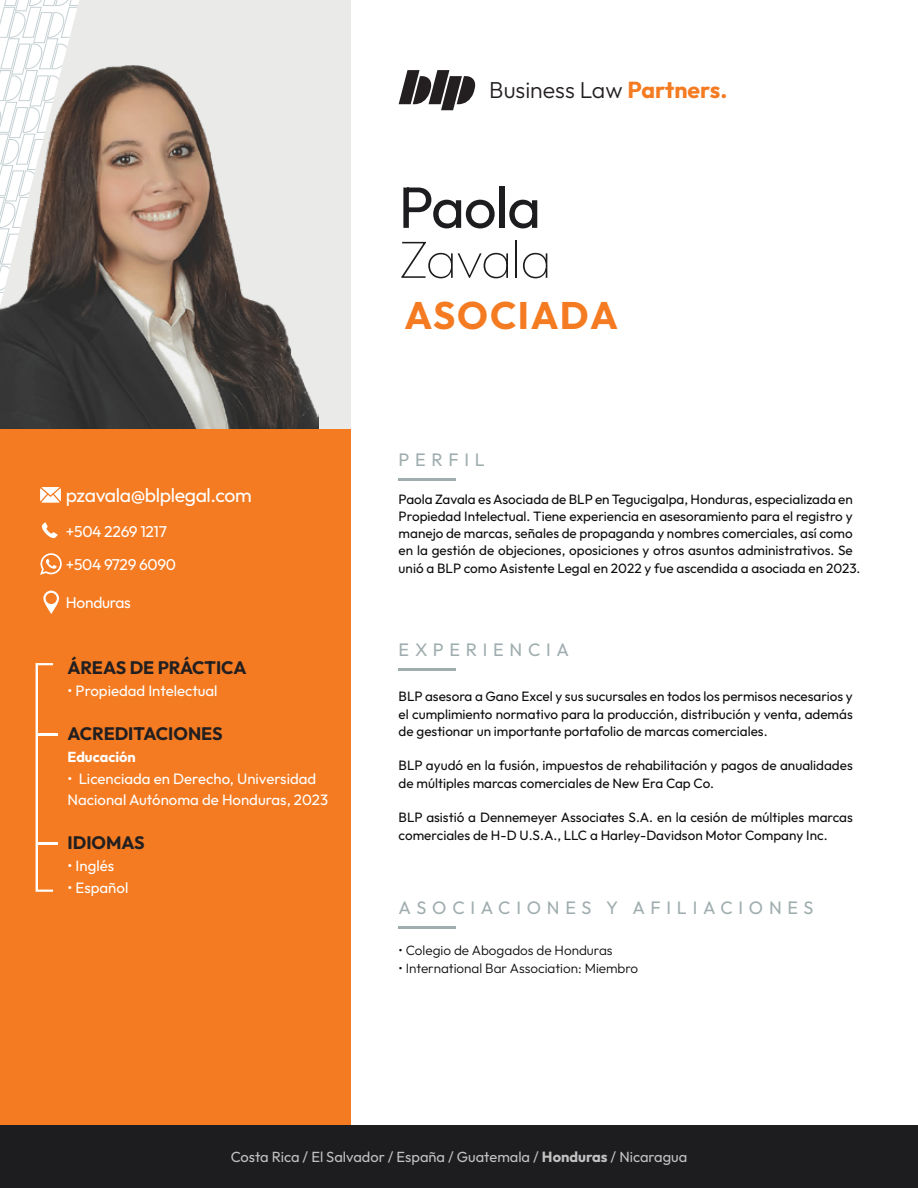
<style>
.page{position:relative;width:918px;height:1188px;background:#fff}
.page>*{position:absolute;margin:0;border:0;box-sizing:border-box;transform-origin:0 0}
.t1{font:58.05px "Outfit";letter-spacing:-.02em;color:#1d1d1f}
.t2{font:100 53.25px "Outfit";letter-spacing:-.02em;color:#1d1d1f}
.t3{font:700 38.25px "Outfit";letter-spacing:.04em;color:#f47b21}
.t4{font:300 23.1px "Outfit";color:#231f20}
.t5{font:19.5px "Outfit";letter-spacing:-.02em;color:#fff}
.t6{font:18px "Outfit";letter-spacing:.32em;color:#a0adaf}
.t7{font:700 18px "Outfit";color:#231f20}
.t8{font:15.75px "Outfit";letter-spacing:-.02em;color:#fff}
.t9{font:15px/21.9px "Outfit";color:#fff}
.t10{font:14.7px "Outfit";color:#fff}
.t11{font:700 14.4px "Outfit";color:#fff}
.t12{font:13.5px/17.2px "Outfit";color:#0d0d0d}
.t13{font:300 13.5px "Outfit";color:#0d0d0d}
.s1{font-weight:700;color:#f47b21}
.s2{font-weight:700}
</style>
<div class="page">
<div style="left:0;top:0;width:350px;height:429px;background:#eaeae9"></div>
<img style="left:0;top:65px;width:319px;height:364px">
<svg style="left:0;top:0;width:79px;height:306px"></svg>
<div style="left:0;top:429px;width:350px;height:701px;background:#f47b21"></div>
<svg style="left:36px;top:663px;width:17px;height:229px"></svg>
<hr style="left:37px;top:733px;width:20px;height:3px;background:#fff">
<hr style="left:399px;top:478px;width:57px;height:3px;background:#a0adaf">
<hr style="left:399px;top:668px;width:57px;height:2px;background:#a0adaf">
<hr style="left:399px;top:927px;width:57px;height:2px;background:#a0adaf">
<svg style="left:399px;top:70px;width:77px;height:40px"></svg>
<hr style="left:37px;top:842px;width:20px;height:3px;background:#fff">
<div style="left:0;top:1125px;width:918px;height:63px;background:#1d1d1f"></div>
<svg style="left:42px;top:522px;width:16px;height:16px"></svg>
<svg style="left:40px;top:487px;width:21px;height:16px"></svg>
<svg style="left:40px;top:553px;width:22px;height:22px"></svg>
<svg style="left:43px;top:591px;width:16px;height:23px"></svg>
<h3 class="t4" style="left:489px;top:76px;width:239px">Business Law <span class="s1">Partners.</span></h3>
<h1 class="t1" style="left:399px;top:171px;width:144px">Paola</h1>
<h2 class="t2" style="left:399px;top:228px;width:154px">Zavala</h2>
<h3 class="t3" style="left:404px;top:290px;width:215px">ASOCIADA</h3>
<h3 class="t5" style="left:66px;top:483px;width:187px">pzavala@blplegal.com</h3>
<p class="t8" style="left:66px;top:522px;width:102px">+504 2269 1217</p>
<p class="t8" style="left:66px;top:554px;width:112px">+504 9729 6090</p>
<p class="t8" style="left:66px;top:592px;width:66px">Honduras</p>
<h3 class="t7" style="left:68px;top:656px;width:180px">ÁREAS DE PRÁCTICA</h3>
<p class="t9" style="left:68px;top:680px;width:152px">• Propiedad Intelectual</p>
<h3 class="t7" style="left:68px;top:722px;width:157px">ACREDITACIONES</h3>
<p class="t11" style="left:68px;top:747px;width:70px">Educación</p>
<p class="t9" style="left:68px;top:768px;width:262px">• Licenciada en Derecho, Universidad<br>Nacional Autónoma de Honduras, 2023</p>
<h3 class="t7" style="left:68px;top:831px;width:79px">IDIOMAS</h3>
<p class="t9" style="left:68px;top:855px;width:48px">• Inglés</p>
<p class="t9" style="left:68px;top:877px;width:62px">• Español</p>
<h3 class="t6" style="left:399px;top:449px;width:88px">PERFIL</h3>
<p class="t12" style="left:399px;top:491px;width:463px">Paola Zavala es Asociada de BLP en Tegucigalpa, Honduras, especializada en Propiedad Intelectual. Tiene experiencia en asesoramiento para el registro y manejo de marcas, señales de propaganda y nombres comerciales, así como en la gestión de objeciones, oposiciones y otros asuntos administrativos. Se unió a BLP como Asistente Legal en 2022 y fue ascendida a asociada en 2023.</p>
<h3 class="t6" style="left:399px;top:638px;width:172px">EXPERIENCIA</h3>
<p class="t12" style="left:399px;top:688px;width:456px;text-align:justify">BLP asesora a Gano Excel y sus sucursales en todos los permisos necesarios y el cumplimiento normativo para la producción, distribución y venta, además de gestionar un importante portafolio de marcas comerciales.</p>
<p class="t12" style="left:399px;top:757px;width:456px">BLP ayudó en la fusión, impuestos de rehabilitación y pagos de anualidades de múltiples marcas comerciales de New Era Cap Co.</p>
<p class="t12" style="left:399px;top:809px;width:456px">BLP asistió a Dennemeyer Associates S.A. en la cesión de múltiples marcas comerciales de H-D U.S.A., LLC a Harley-Davidson Motor Company Inc.</p>
<h3 class="t6" style="left:399px;top:897px;width:416px">ASOCIACIONES Y AFILIACIONES</h3>
<p class="t13" style="left:399px;top:942px;width:216px">• Colegio de Abogados de Honduras</p>
<p class="t13" style="left:399px;top:960px;width:241px">• International Bar Association: Miembro</p>
<p class="t10" style="left:231px;top:1148px;width:458px">Costa Rica / El Salvador / España / Guatemala / <span class="s2">Honduras</span> / Nicaragua</p>
</div>
